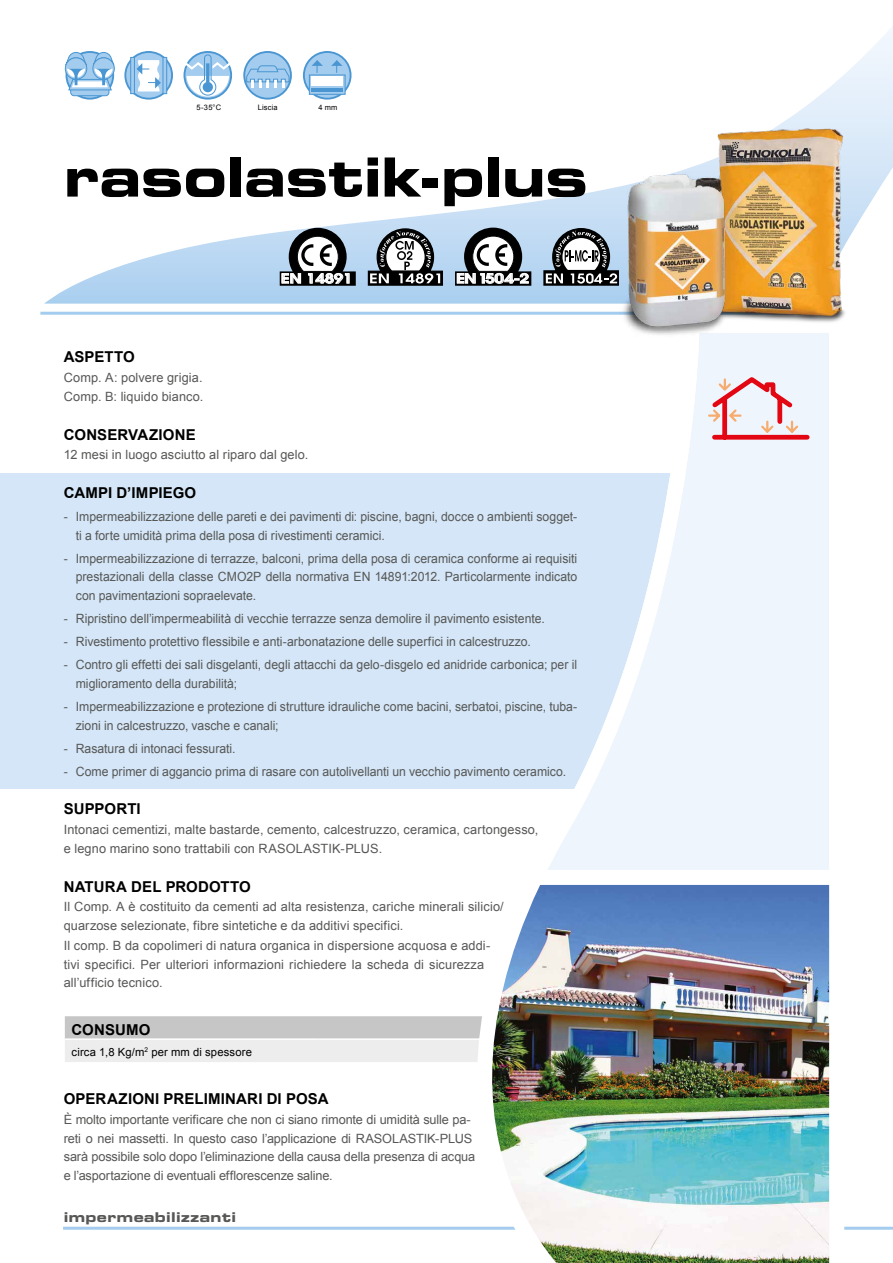
<style>
.page{position:relative;width:893px;height:1263px;background:#fff}
.page>*{position:absolute;margin:0;border:0;box-sizing:border-box;transform-origin:0 0}
.t1{font:54px "Eurostile Bold Extended Two";letter-spacing:-.01em;color:#000}
.t2{font:700 15px "Arial";letter-spacing:.005em;color:#000}
.t3{font:13.5px "Eurostile Bold Extended Two";letter-spacing:.03em;color:#575756}
.t4{font:600 13.2px "Avant Garde";color:#fff;scale:1.26 1}
.t5{font:600 13.05px "Avant Garde";color:#fff;scale:1.26 1}
.t6{font:12.75px/18.8px "Arial";color:#575756;scale:.96 1}
.t7{font:12.75px/18.9px "Arial";color:#575756}
.t8{font:11.25px "Arial";letter-spacing:.015em;color:#000}
.t9{font:7.5px "Arial";letter-spacing:.02em;color:#000}
</style>
<div class="page">
<svg style="left:44px;top:26px;width:849px;height:278px"></svg>
<hr style="left:40px;top:312px;width:766px;height:3px;background:#a3ccee">
<hr style="left:63px;top:1227px;width:830px;height:3px;background:#a3ccee">
<div style="left:0;top:473px;width:733px;height:316px;background:#d4e6f7"></div>
<svg style="left:65px;top:51px;width:63px;height:49px"></svg>
<svg style="left:125px;top:52px;width:47px;height:47px"></svg>
<div style="left:124px;top:51px;width:49px;height:49px;border:2px solid #4a96d2;border-radius:50%"></div>
<svg style="left:130px;top:57px;width:5px;height:37px"></svg>
<svg style="left:162px;top:57px;width:5px;height:37px"></svg>
<svg style="left:137px;top:60px;width:24px;height:31px"></svg>
<div style="left:183px;top:51px;width:49px;height:49px;border:2px solid #4a96d2;border-radius:50%"></div>
<svg style="left:181px;top:54px;width:54px;height:43px"></svg>
<div style="left:244px;top:52px;width:47px;height:47px;background:#a3ccee;border-radius:50%"></div>
<div style="left:243px;top:51px;width:49px;height:49px;border:2px solid #4a96d2;border-radius:50%"></div>
<hr style="left:282px;top:73px;width:3px;height:15px;background:#fff">
<hr style="left:274px;top:73px;width:3px;height:15px;background:#fff">
<hr style="left:266px;top:73px;width:3px;height:15px;background:#fff">
<hr style="left:259px;top:73px;width:3px;height:15px;background:#fff">
<hr style="left:251px;top:73px;width:3px;height:15px;background:#fff">
<svg style="left:246px;top:65px;width:44px;height:18px"></svg>
<svg style="left:304px;top:52px;width:47px;height:47px"></svg>
<div style="left:303px;top:51px;width:48px;height:49px;border:2px solid #4a96d2;border-radius:50%"></div>
<div style="left:309px;top:75px;width:36px;height:19px;background:#a3ccee"></div>
<div style="left:309px;top:74px;width:37px;height:21px;border:1px solid #4a96d2"></div>
<svg style="left:312px;top:60px;width:11px;height:13px"></svg>
<svg style="left:331px;top:60px;width:12px;height:13px"></svg>
<div style="left:311px;top:76px;width:32px;height:10px;background:#fff"></div>
<hr style="left:311px;top:88px;width:32px;height:4px;background:#4a96d2">
<svg style="left:367px;top:228px;width:77px;height:58px"></svg>
<svg style="left:280px;top:228px;width:76px;height:58px"></svg>
<svg style="left:542px;top:227px;width:72px;height:60px"></svg>
<svg style="left:455px;top:228px;width:76px;height:58px"></svg>
<svg style="left:65px;top:1016px;width:295px;height:46px"></svg>
<hr style="left:65px;top:1038px;width:253px;height:2px;background:#fff">
<hr style="left:318px;top:1038px;width:190px;height:2px;background:#fff">
<img style="left:360px;top:311px;width:492px;height:952px">
<img style="left:698px;top:109px;width:157px;height:219px">
<img style="left:614px;top:160px;width:130px;height:185px">
<p class="t9" style="left:197px;top:103px;width:26px">5-35°C</p>
<p class="t9" style="left:258px;top:103px;width:21px">Liscia</p>
<p class="t9" style="left:319px;top:103px;width:20px">4 mm</p>
<h1 class="t1" style="left:64px;top:139px;width:526px">rasolastik-plus</h1>
<p class="t5" style="left:281px;top:270px;width:58px">EN 14891</p>
<p class="t4" style="left:456px;top:270px;width:59px">EN1504-2</p>
<p class="t2" style="left:64px;top:347px;width:73px">ASPETTO</p>
<p class="t7" style="left:64px;top:367px;width:141px;line-height:19.6px">Comp. A: polvere grigia.<br>Comp. B: liquido bianco.</p>
<p class="t2" style="left:64px;top:425px;width:133px">CONSERVAZIONE</p>
<p class="t7" style="left:64px;top:446px;width:246px">12 mesi in luogo asciutto al riparo dal gelo.</p>
<p class="t2" style="left:64px;top:483px;width:134px">CAMPI D’IMPIEGO</p>
<p class="t6" style="left:76px;top:507px;width:524px;text-indent:-12px">- Impermeabilizzazione delle pareti e dei pavimenti di: piscine, bagni, docce o ambienti sogget&shy;ti a forte umidità prima della posa di rivestimenti ceramici.</p>
<p class="t6" style="left:76px;top:549px;width:524px;text-align:justify;text-indent:-12px">- Impermeabilizzazione di terrazze, balconi, prima della posa di ceramica conforme ai requisiti prestazionali della classe CMO2P della normativa EN 14891:2012. Particolarmente indicato con pavimentazioni sopraelevate.</p>
<p class="t6" style="left:64px;top:609px;width:502px">- Ripristino dell’impermeabilità di vecchie terrazze senza demolire il pavimento esistente.</p>
<p class="t6" style="left:64px;top:632px;width:488px">- Rivestimento protettivo flessibile e anti-arbonatazione delle superfici in calcestruzzo.</p>
<p class="t6" style="left:76px;top:655px;width:524px;text-indent:-12px">- Contro gli effetti dei sali disgelanti, degli attacchi da gelo-disgelo ed anidride carbonica; per il miglioramento della durabilità;</p>
<p class="t6" style="left:76px;top:697px;width:524px;text-indent:-12px">- Impermeabilizzazione e protezione di strutture idrauliche come bacini, serbatoi, piscine, tuba&shy;zioni in calcestruzzo, vasche e canali;</p>
<p class="t6" style="left:64px;top:739px;width:180px">- Rasatura di intonaci fessurati.</p>
<p class="t6" style="left:64px;top:762px;width:525px">- Come primer di aggancio prima di rasare con autolivellanti un vecchio pavimento ceramico.</p>
<p class="t2" style="left:64px;top:799px;width:79px">SUPPORTI</p>
<p class="t7" style="left:64px;top:820px;width:476px;line-height:19.6px">Intonaci cementizi, malte bastarde, cemento, calcestruzzo, ceramica, cartongesso, e legno marino sono trattabili con RASOLASTIK-PLUS.</p>
<p class="t2" style="left:64px;top:877px;width:189px">NATURA DEL PRODOTTO</p>
<p class="t7" style="left:64px;top:898px;width:441px">Il Comp. A è costituito da cementi ad alta resistenza, cariche minerali silicio/ quarzose selezionate, fibre sintetiche e da additivi specifici.<br>Il comp. B da copolimeri di natura organica in dispersione acquosa e addi&shy;tivi specifici. Per ulteriori informazioni richiedere la scheda di sicurezza all’ufficio tecnico.</p>
<p class="t2" style="left:72px;top:1020px;width:80px">CONSUMO</p>
<p class="t8" style="left:72px;top:1044px;width:182px">circa 1,8 Kg/m<sup>2</sup> per mm di spessore</p>
<p class="t2" style="left:64px;top:1089px;width:266px">OPERAZIONI PRELIMINARI DI POSA</p>
<p class="t7" style="left:64px;top:1110px;width:413px">È molto importante verificare che non ci siano rimonte di umidità sulle pa&shy;reti o nei massetti. In questo caso l’applicazione di RASOLASTIK-PLUS sarà possibile solo dopo l’eliminazione della causa della presenza di acqua e l’asportazione di eventuali efflorescenze saline.</p>
<p class="t3" style="left:64px;top:1208px;width:174px">impermeabilizzanti</p>
</div>
